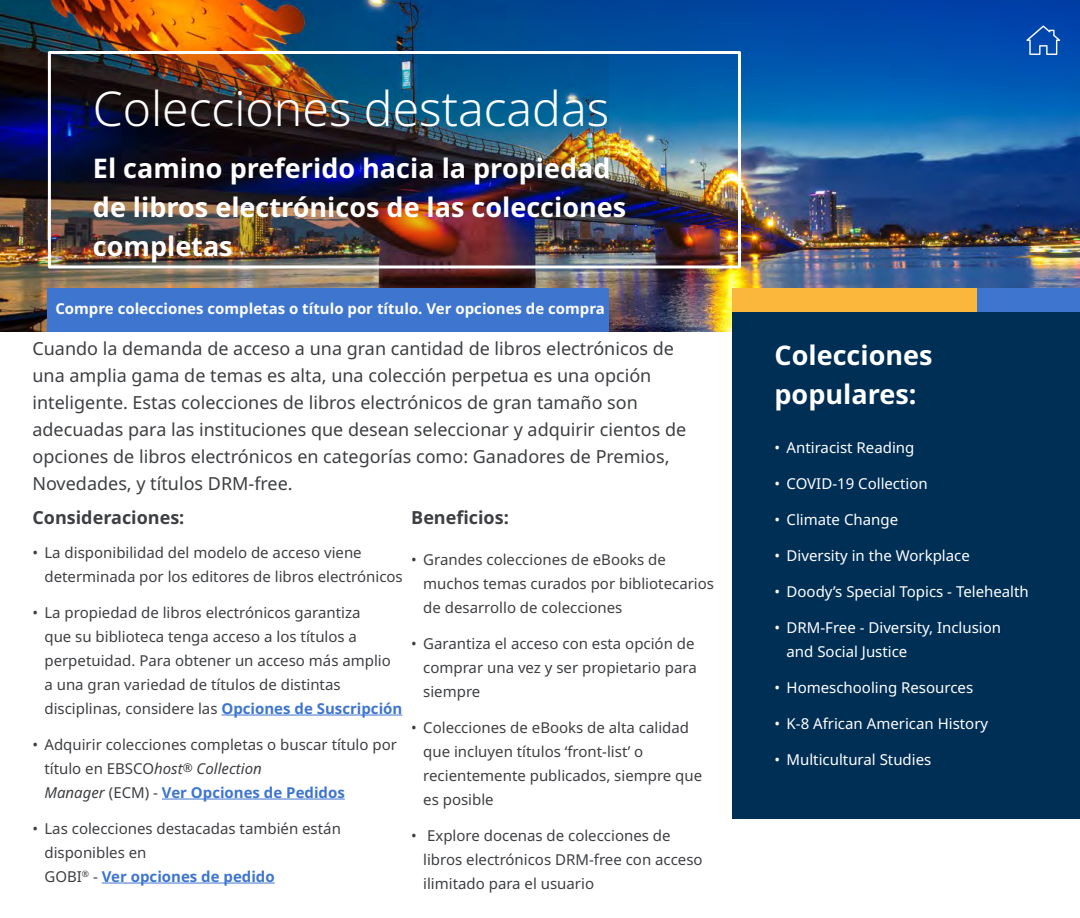
<style>
.page{position:relative;width:1080px;height:918px;background:#fff}
.page>*{position:absolute;margin:0;border:0;box-sizing:border-box;transform-origin:0 0}
.t1{font:300 48px "Noto Sans";color:#fff}
.t2{font:700 27px/39px "Noto Sans";color:#fff}
.t3{font:18px/27px "Noto Sans";color:#3d3f42}
.t4{font:700 18px "Noto Sans";color:#3d3f42}
.t5{font:15px/24px "Noto Sans";color:#3d3f42}
.t6{font:15px/24px "Noto Sans";color:#fff}
.small_paragraph{font:700 15px "Noto Sans";color:#fff}
.s1{font-weight:700;color:#3e75cf}
.s2{font-style:italic}
.s3{font-style:italic;font-size:12px}
</style>
<div class="page">
<img style="left:0;top:0;width:1080px;height:332px">
<img style="left:52px;top:55px;width:557px;height:209px">
<hr style="left:221px;top:715px;width:181px;height:1px;background:#3e75cf">
<hr style="left:162px;top:799px;width:183px;height:1px;background:#3e75cf">
<hr style="left:102px;top:883px;width:173px;height:1px;background:#3e75cf">
<div style="left:732px;top:312px;width:348px;height:507px;background:#002f56"></div>
<div style="left:732px;top:288px;width:246px;height:24px;background:#fab73c"></div>
<div style="left:978px;top:288px;width:102px;height:24px;background:#3e75cf"></div>
<div style="left:48px;top:288px;width:561px;height:44px;background:#3e75cf"></div>
<div style="left:48px;top:51px;width:693px;height:217px;border:3px solid #fff"></div>
<svg style="left:1026px;top:25px;width:34px;height:30px"></svg>
<h1 class="t1" style="left:93px;top:74px;width:518px">Colecciones destacadas</h1>
<h4 class="t2" style="left:93px;top:149px;width:535px">El camino preferido hacia la propiedad de libros electrónicos de las colecciones completas</h4>
<p class="small_paragraph" style="left:55px;top:298px;width:551px">Compre colecciones completas o título por título. Ver opciones de compra</p>
<p class="t3" style="left:32px;top:336px;width:655px">Cuando la demanda de acceso a una gran cantidad de libros electrónicos de una amplia gama de temas es alta, una colección perpetua es una opción inteligente. Estas colecciones de libros electrónicos de gran tamaño son adecuadas para las instituciones que desean seleccionar y adquirir cientos de opciones de libros electrónicos en categorías como: Ganadores de Premios, Novedades, y títulos DRM-free.</p>
<p class="t4" style="left:32px;top:505px;width:154px">Consideraciones:</p>
<p class="t4" style="left:411px;top:505px;width:99px">Beneficios:</p>
<p class="t5" style="left:44px;top:540px;width:360px;text-indent:-12px">• La disponibilidad del modelo de acceso viene determinada por los editores de libros electrónicos</p>
<p class="t5" style="left:44px;top:600px;width:359px;text-indent:-12px">• La propiedad de libros electrónicos garantiza<br>que su biblioteca tenga acceso a los títulos a perpetuidad. Para obtener un acceso más amplio a una gran variedad de títulos de distintas disciplinas, considere las <span class="s1">Opciones de Suscripción</span></p>
<p class="t5" style="left:44px;top:732px;width:354px;text-indent:-12px">• Adquirir colecciones completas o buscar título por título en EBSCO<span class="s2">host</span><span class="s3">®</span> <span class="s2">Collection<br>Manager</span> (ECM) - <span class="s1">Ver Opciones de Pedidos</span></p>
<p class="t5" style="left:44px;top:816px;width:298px;text-indent:-12px">• Las colecciones destacadas también están disponibles en<br>GOBI<sup>®</sup> - <span class="s1">Ver opciones de pedido</span></p>
<p class="t5" style="left:423px;top:548px;width:292px;text-indent:-12px">• Grandes colecciones de eBooks de muchos temas curados por bibliotecarios de desarrollo de colecciones</p>
<p class="t5" style="left:423px;top:632px;width:275px;text-indent:-12px">• Garantiza el acceso con esta opción de comprar una vez y ser propietario para siempre</p>
<p class="t5" style="left:423px;top:716px;width:281px;text-indent:-12px">• Colecciones de eBooks de alta calidad que incluyen títulos ‘front-list’ o recientemente publicados, siempre que es posible</p>
<p class="t5" style="left:423px;top:824px;width:281px;text-indent:-12px">• Explore docenas de colecciones de libros electrónicos DRM-free con acceso ilimitado para el usuario</p>
<h4 class="t2" style="left:775px;top:336px;width:159px">Colecciones populares:</h4>
<p class="t6" style="left:775px;top:436px;width:141px">• Antiracist Reading</p>
<p class="t6" style="left:775px;top:472px;width:155px">• COVID-19 Collection</p>
<p class="t6" style="left:775px;top:508px;width:125px">• Climate Change</p>
<p class="t6" style="left:775px;top:544px;width:197px">• Diversity in the Workplace</p>
<p class="t6" style="left:775px;top:580px;width:256px">• Doody’s Special Topics - Telehealth</p>
<p class="t6" style="left:787px;top:616px;width:216px;text-indent:-12px">• DRM-Free - Diversity, Inclusion and Social Justice</p>
<p class="t6" style="left:775px;top:676px;width:200px">• Homeschooling Resources</p>
<p class="t6" style="left:775px;top:712px;width:215px">• K-8 African American History</p>
<p class="t6" style="left:775px;top:748px;width:158px">• Multicultural Studies</p>
</div>
